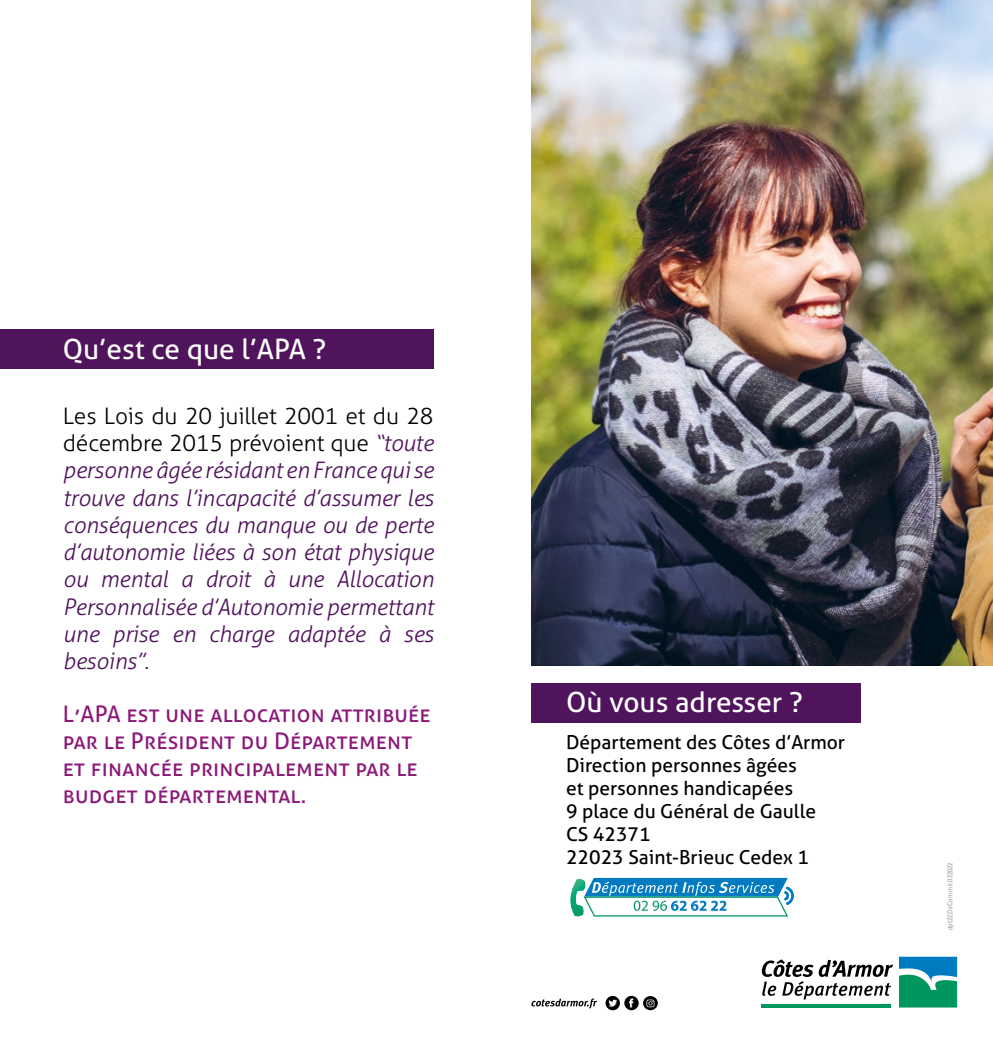
<style>
.page{position:relative;width:993px;height:1042px;background:#fff}
.page>*{position:absolute;margin:0;border:0;box-sizing:border-box;transform-origin:0 0}
.t1{font:28px "Aller Typo";color:#fff}
.t2{font:italic 300 22.75px/27.3px "Aller Typo";letter-spacing:-.01em;color:#50145c;text-align:justify}
.t3{font:22.75px/27.3px "Aller Typo";letter-spacing:.01em;color:#8b1878}
.t4{font:19.25px/23.1px "Aller Typo";color:#000}
.t5{font:condensed 7px "Univers";color:#9d9d9c}
.s1{font-style:normal;color:#000}
</style>
<div class="page">
<div style="left:0;top:329px;width:433px;height:40px;background:#50145c"></div>
<div style="left:531px;top:683px;width:329px;height:40px;background:#50145c"></div>
<svg style="left:570px;top:878px;width:223px;height:39px"></svg>
<svg style="left:899px;top:956px;width:57px;height:51px;background:#259d95"></svg>
<hr style="left:761px;top:1004px;width:129px;height:3px;background:#00975f">
<svg style="left:761px;top:959px;width:131px;height:40px"></svg>
<svg style="left:531px;top:998px;width:66px;height:10px"></svg>
<svg style="left:605px;top:996px;width:33px;height:14px"></svg>
<svg style="left:643px;top:996px;width:14px;height:14px"></svg>
<svg style="left:646px;top:999px;width:8px;height:8px"></svg>
<img style="left:531px;top:0;width:461px;height:666px">
<p class="t1" style="left:63px;top:332px;width:265px">Qu’est ce que l’APA ?</p>
<p class="t2" style="left:63px;top:402px;width:372px"><span class="s1">Les Lois du 20 juillet 2001 et du 28 décembre 2015 prévoient que</span> “toute personne âgée résidant en France qui se trouve dans l’incapacité d’assumer les conséquences du manque ou de perte d’autonomie liées à son état physique ou mental a droit à une Allocation Personnalisée d’Autonomie permettant une prise en charge adaptée à ses besoins”.</p>
<p class="t3" style="left:63px;top:700px;width:369px">L’APA est une allocation attribuée par le Président du Département et financée principalement par le budget départemental.</p>
<p class="t1" style="left:566px;top:685px;width:238px">Où vous adresser ?</p>
<p class="t4" style="left:566px;top:730px;width:280px">Département des Côtes d’Armor<br>Direction personnes âgées<br>et personnes handicapées<br>9 place du Général de Gaulle<br>CS 42371<br>22023 Saint-Brieuc Cedex 1</p>
<p class="t5" style="left:945px;top:930px;width:69px;rotate:-90deg">dpt22.DirCom.mlr.022022</p>
</div>
